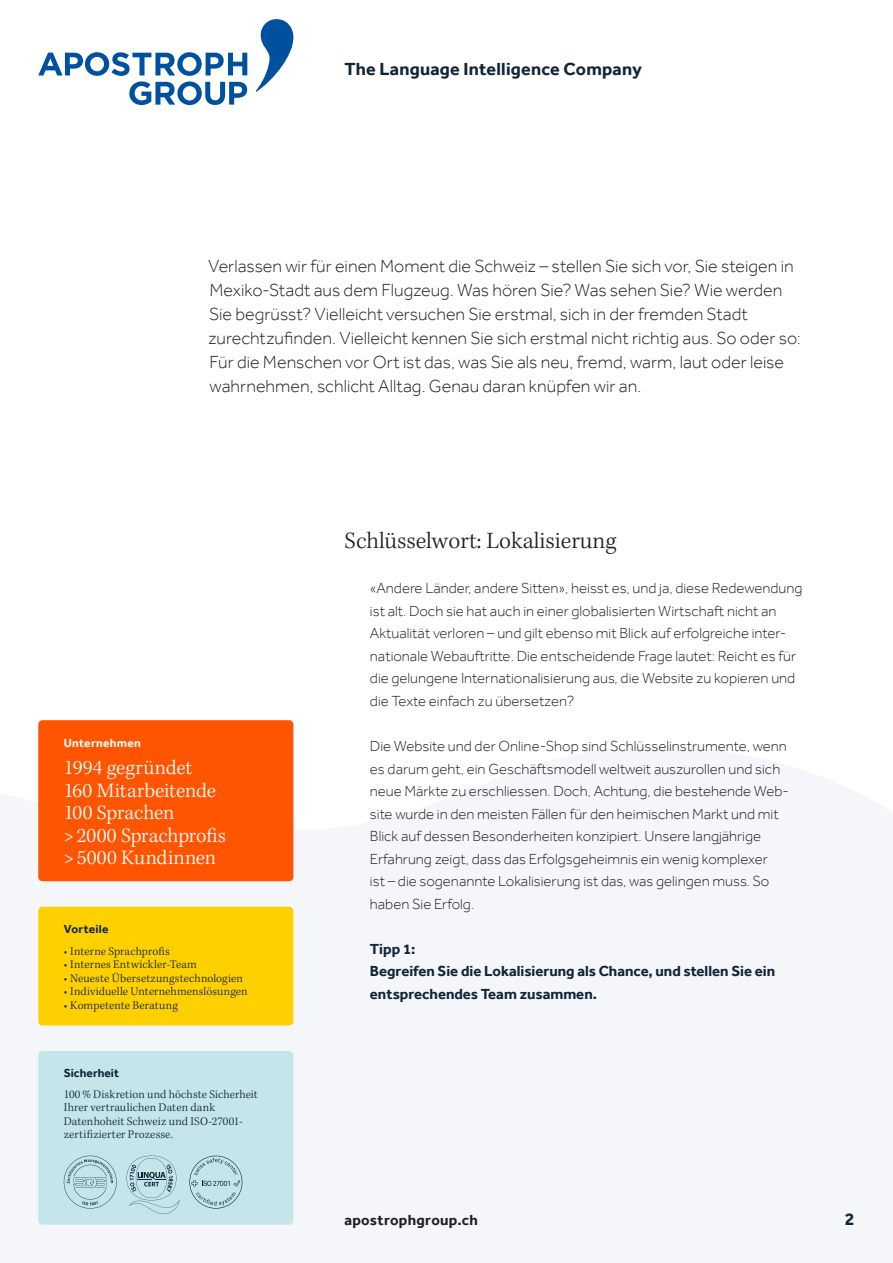
<style>
.page{position:relative;width:893px;height:1263px;background:#fff}
.page>*{position:absolute;margin:0;border:0;box-sizing:border-box;transform-origin:0 0}
._02_Zwischentitel{font:300 24px "Kepler Std";color:#231f20}
.t1{font:300 21px "Kepler Std";letter-spacing:-.005em;color:#fff}
.t2{font:300 21px "Kepler Std";letter-spacing:.015em;color:#fff}
._01_Lead{font:300 18px/24px "Effra";color:#231f20}
.t3{font:700 18px "Effra";letter-spacing:.015em;color:#112438}
._03_Fliesstext{font:300 15px/22.5px "Effra";color:#231f20}
._02a_Zwischentitel{font:700 15px/22.5px "Effra";color:#112438}
.t4{font:700 15px "Effra";letter-spacing:.02em;color:#231f20}
.t5{font:300 12px/13.5px "Kepler Std";letter-spacing:.01em;color:#112438}
.t6{font:700 12px "Effra";letter-spacing:.025em;color:#fff}
.t7{font:700 12px "Effra";color:#112438}
.t8{font:700 12px "Effra";letter-spacing:.02em;color:#112438}
</style>
<div class="page">
<svg style="left:256px;top:19px;width:37px;height:73px"></svg>
<svg style="left:38px;top:52px;width:209px;height:53px"></svg>
<div style="left:38px;top:720px;width:255px;height:161px;background:#ff5400;border-radius:4px"></div>
<div style="left:38px;top:907px;width:255px;height:118px;background:#ffd000;border-radius:4px"></div>
<div style="left:38px;top:1051px;width:255px;height:174px;background:#c5e5eb;border-radius:4px"></div>
<svg style="left:189px;top:1156px;width:53px;height:52px"></svg>
<svg style="left:64px;top:1156px;width:53px;height:52px"></svg>
<svg style="left:127px;top:1156px;width:53px;height:58px"></svg>
<p class="t3" style="left:344px;top:58px;width:299px">The Language Intelligence Company</p>
<p class="_01_Lead" style="left:208px;top:254px;width:594px">Verlassen wir für einen Moment die Schweiz – stellen Sie sich vor, Sie steigen in Mexiko-Stadt aus dem Flugzeug. Was hören Sie? Was sehen Sie? Wie werden Sie begrüsst? Vielleicht versuchen Sie erstmal, sich in der fremden Stadt zurechtzufinden. Vielleicht kennen Sie sich erstmal nicht richtig aus. So oder so:<br>Für die Menschen vor Ort ist das, was Sie als neu, fremd, warm, laut oder leise wahrnehmen, schlicht Alltag. Genau daran knüpfen wir an.</p>
<p class="t6" style="left:64px;top:735px;width:79px">Unternehmen</p>
<p class="t1" style="left:64px;top:756px;width:130px">1994 gegründet</p>
<p class="t1" style="left:64px;top:778px;width:154px">160 Mitarbeitende</p>
<p class="t1" style="left:64px;top:801px;width:112px">100 Sprachen</p>
<p class="t1" style="left:64px;top:823px;width:164px">&gt; 2000 Sprachprofis</p>
<p class="t2" style="left:64px;top:846px;width:154px">&gt; 5000 Kundinnen</p>
<p class="t8" style="left:64px;top:922px;width:46px">Vorteile</p>
<p class="t5" style="left:64px;top:944px;width:107px">• Interne Sprachprofis</p>
<p class="t5" style="left:64px;top:958px;width:135px">• Internes Entwickler-Team</p>
<p class="t5" style="left:64px;top:971px;width:181px">• Neueste Übersetzungstechnologien</p>
<p class="t5" style="left:64px;top:985px;width:185px">• Individuelle Unternehmenslösungen</p>
<p class="t5" style="left:64px;top:998px;width:116px">• Kompetente Beratung</p>
<p class="t7" style="left:64px;top:1065px;width:57px">Sicherheit</p>
<p class="t5" style="left:64px;top:1088px;width:196px">100 % Diskretion und höchste Sicherheit Ihrer vertraulichen Daten dank Datenhoheit Schweiz und ISO-27001- zertifizierter Prozesse.</p>
<p class="_02_Zwischentitel" style="left:344px;top:527px;width:273px">Schlüsselwort: Lokalisierung</p>
<p class="_03_Fliesstext" style="left:370px;top:577px;width:434px">«Andere Länder, andere Sitten», heisst es, und ja, diese Redewendung ist alt. Doch sie hat auch in einer globalisierten Wirtschaft nicht an Aktualität verloren – und gilt ebenso mit Blick auf erfolgreiche inter&shy;nationale Webauftritte. Die entscheidende Frage lautet: Reicht es für die gelungene Internationalisierung aus, die Website zu kopieren und die Texte einfach zu übersetzen?</p>
<p class="_03_Fliesstext" style="left:370px;top:735px;width:418px">Die Website und der Online-Shop sind Schlüsselinstrumente, wenn es darum geht, ein Geschäftsmodell weltweit auszurollen und sich neue Märkte zu erschliessen. Doch, Achtung, die bestehende Web&shy;site wurde in den meisten Fällen für den heimischen Markt und mit Blick auf dessen Besonderheiten konzipiert. Unsere langjährige Erfahrung zeigt, dass das Erfolgsgeheimnis ein wenig komplexer<br>ist – die sogenannte Lokalisierung ist das, was gelingen muss. So haben Sie Erfolg.</p>
<p class="_02a_Zwischentitel" style="left:370px;top:937px;width:407px">Tipp 1:<br>Begreifen Sie die Lokalisierung als Chance, und stellen Sie ein entsprechendes Team zusammen.</p>
<p class="t4" style="left:344px;top:1210px;width:135px">apostrophgroup.ch</p>
<p class="t3" style="left:845px;top:1208px;width:11px">2</p>
</div>
